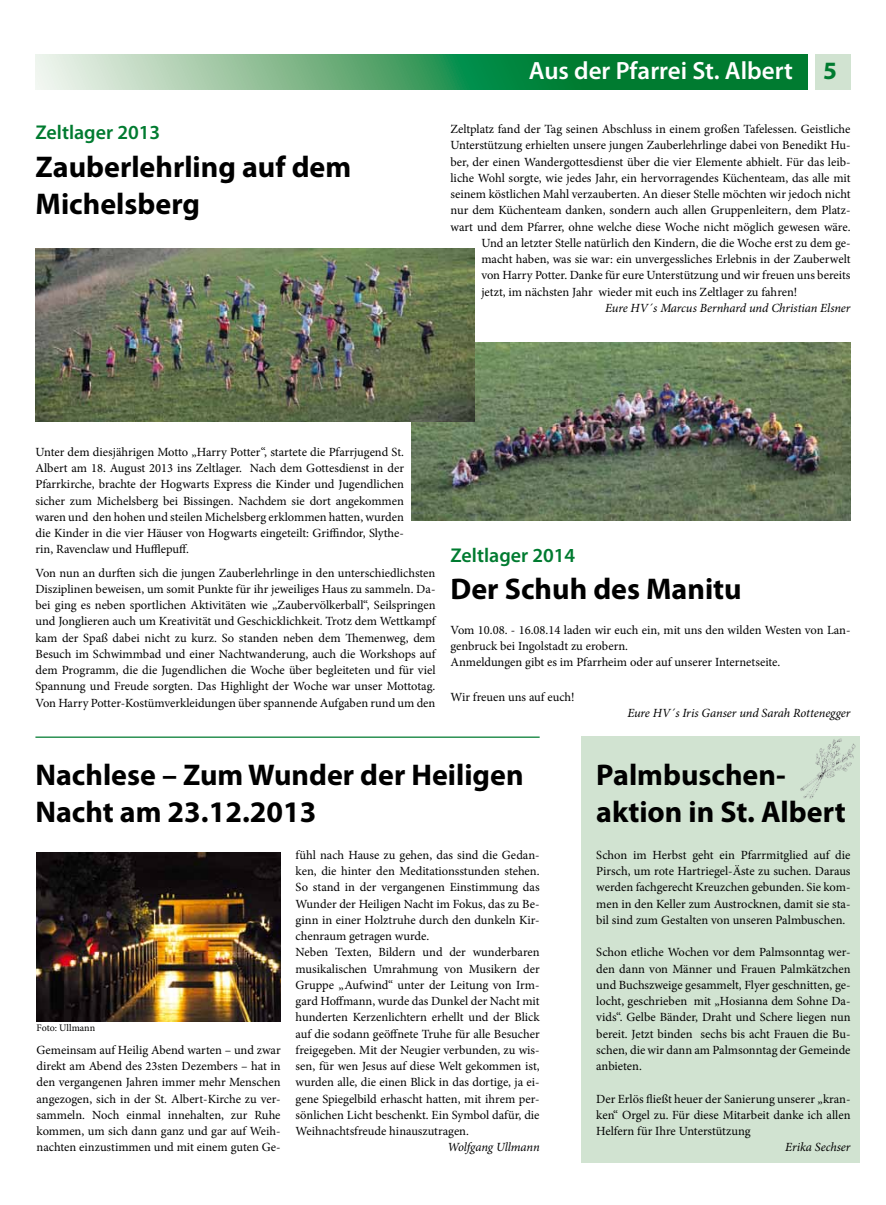
<style>
.page{position:relative;width:886px;height:1205px;background:#fff}
.page>*{position:absolute;margin:0;border:0;box-sizing:border-box;transform-origin:0 0}
.t1{font:700 30px/37.5px "Myriad Pro";color:#000}
.t2{font:600 25px "Myriad Pro";color:#fff}
.t3{font:600 20px "Myriad Pro";color:#007b30}
.t4{font:12.5px/16.2px "Minion Pro";color:#000;text-align:justify}
.t5{font:italic 12.5px "Minion Pro";letter-spacing:-.005em;color:#000}
.t6{font:10px "Minion Pro";letter-spacing:-.005em;color:#000}
.s1{font-weight:700;color:#007b30}
</style>
<div class="page">
<div style="left:581px;top:736px;width:278px;height:426px;background:#d1e3d1"></div>
<svg style="left:35px;top:54px;width:773px;height:35px;background:#4fa36d"></svg>
<div style="left:815px;top:54px;width:35px;height:35px;background:#d1e3d1"></div>
<img style="left:37px;top:852px;width:244px;height:169px">
<img style="left:411px;top:342px;width:439px;height:179px">
<img style="left:35px;top:249px;width:439px;height:172px">
<hr style="left:35px;top:736px;width:505px;height:2px;background:#007b30">
<img style="left:800px;top:738px;width:56px;height:60px">
<h3 class="t3" style="left:35px;top:120px;width:126px">Zeltlager 2013</h3>
<h1 class="t1" style="left:35px;top:147px;width:317px">Zauberlehrling auf dem<br>Michelsberg</h1>
<h2 class="t2" style="left:529px;top:55px;width:310px">Aus der Pfarrei St. Albert <span class="s1">5</span></h2>
<p class="t4" style="left:450px;top:121px;width:401px">Zeltplatz fand der Tag seinen Abschluss in einem großen Tafelessen. Geistliche</p>
<p class="t4" style="left:450px;top:137px;width:401px">Unterstützung erhielten unsere jungen Zauberlehrlinge dabei von Benedikt Hu-</p>
<p class="t4" style="left:450px;top:154px;width:401px">ber, der einen Wandergottesdienst über die vier Elemente abhielt. Für das leib-</p>
<p class="t4" style="left:450px;top:170px;width:402px">liche Wohl sorgte, wie jedes Jahr, ein hervorragendes Küchenteam, das alle mit</p>
<p class="t4" style="left:450px;top:186px;width:402px">seinem köstlichen Mahl verzauberten. An dieser Stelle möchten wir jedoch nicht</p>
<p class="t4" style="left:450px;top:202px;width:401px">nur dem Küchenteam danken, sondern auch allen Gruppenleitern, dem Platz-</p>
<p class="t4" style="left:450px;top:219px;width:401px">wart und dem Pfarrer, ohne welche diese Woche nicht möglich gewesen wäre.</p>
<p class="t4" style="left:481px;top:235px;width:371px">Und an letzter Stelle natürlich den Kindern, die die Woche erst zu dem ge-</p>
<p class="t4" style="left:481px;top:251px;width:371px">macht haben, was sie war: ein unvergessliches Erlebnis in der Zauberwelt</p>
<p class="t4" style="left:481px;top:267px;width:371px">von Harry Potter. Danke für eure Unterstützung und wir freuen uns bereits</p>
<p class="t4" style="left:481px;top:284px;width:317px">jetzt, im nächsten Jahr wieder mit euch ins Zeltlager zu fahren!</p>
<p class="t5" style="left:605px;top:299px;width:247px">Eure HV´s Marcus Bernhard und Christian Elsner</p>
<p class="t4" style="left:35px;top:444px;width:370px">Unter dem diesjährigen Motto „Harry Potter“, startete die Pfarrjugend St.<br>Albert am 18. August 2013 ins Zeltlager. Nach dem Gottesdienst in der Pfarrkirche, brachte der Hogwarts Express die Kinder und Jugendlichen sicher zum Michelsberg bei Bissingen. Nachdem sie dort angekommen waren und den hohen und steilen Michelsberg erklommen hatten, wurden die Kinder in die vier Häuser von Hogwarts eingeteilt: Griffindor, Slythe&shy;rin, Ravenclaw und Hufflepuff.</p>
<p class="t4" style="left:35px;top:564px;width:402px">Von nun an durften sich die jungen Zauberlehrlinge in den unterschiedlichsten Disziplinen beweisen, um somit Punkte für ihr jeweiliges Haus zu sammeln. Da&shy;bei ging es neben sportlichen Aktivitäten wie „Zaubervölkerball“, Seilspringen und Jonglieren auch um Kreativität und Geschicklichkeit. Trotz dem Wettkampf kam der Spaß dabei nicht zu kurz. So standen neben dem Themenweg, dem Besuch im Schwimmbad und einer Nachtwanderung, auch die Workshops auf dem Programm, die die Jugendlichen die Woche über begleiteten und für viel Spannung und Freude sorgten. Das Highlight der Woche war unser Mottotag.<br>Von Harry Potter-Kostümverkleidungen über spannende Aufgaben rund um den</p>
<h3 class="t3" style="left:450px;top:542px;width:126px">Zeltlager 2014</h3>
<h1 class="t1" style="left:450px;top:570px;width:293px">Der Schuh des Manitu</h1>
<p class="t4" style="left:450px;top:622px;width:402px;text-align:left">Vom 10.08. - 16.08.14 laden wir euch ein, mit uns den wilden Westen von Lan&shy;genbruck bei Ingolstadt zu erobern.<br>Anmeldungen gibt es im Pfarrheim oder auf unserer Internetseite.</p>
<p class="t4" style="left:450px;top:688px;width:126px">Wir freuen uns auf euch!</p>
<p class="t5" style="left:627px;top:704px;width:225px">Eure HV´s Iris Ganser und Sarah Rottenegger</p>
<h1 class="t1" style="left:35px;top:755px;width:490px">Nachlese – Zum Wunder der Heiligen<br>Nacht am 23.12.2013</h1>
<p class="t6" style="left:37px;top:1021px;width:60px">Foto: Ullmann</p>
<p class="t4" style="left:37px;top:1042px;width:246px">Gemeinsam auf Heilig Abend warten – und zwar direkt am Abend des 23sten Dezembers – hat in den vergangenen Jahren immer mehr Menschen angezogen, sich in der St. Albert-Kirche zu ver&shy;sammeln. Noch einmal innehalten, zur Ruhe kommen, um sich dann ganz und gar auf Weih&shy;nachten einzustimmen und mit einem guten Ge-</p>
<p class="t4" style="left:296px;top:847px;width:246px;text-align:left">fühl nach Hause zu gehen, das sind die Gedan&shy;ken, die hinter den Meditationsstunden stehen.<br>So stand in der vergangenen Einstimmung das Wunder der Heiligen Nacht im Fokus, das zu Be&shy;ginn in einer Holztruhe durch den dunkeln Kir&shy;chenraum getragen wurde.<br>Neben Texten, Bildern und der wunderbaren musikalischen Umrahmung von Musikern der Gruppe „Aufwind“ unter der Leitung von Irm&shy;gard Hoffmann, wurde das Dunkel der Nacht mit hunderten Kerzenlichtern erhellt und der Blick auf die sodann geöffnete Truhe für alle Besucher freigegeben. Mit der Neugier verbunden, zu wis&shy;sen, für wen Jesus auf diese Welt gekommen ist, wurden alle, die einen Blick in das dortige, ja ei&shy;gene Spiegelbild erhascht hatten, mit ihrem per&shy;sönlichen Licht beschenkt. Ein Symbol dafür, die Weihnachtsfreude hinauszutragen.</p>
<p class="t5" style="left:447px;top:1139px;width:94px">Wolfgang Ullmann</p>
<h1 class="t1" style="left:596px;top:755px;width:251px">Palmbuschen&shy;aktion in St. Albert</h1>
<p class="t4" style="left:596px;top:847px;width:256px">Schon im Herbst geht ein Pfarrmitglied auf die Pirsch, um rote Hartriegel-Äste zu suchen. Daraus werden fachgerecht Kreuzchen gebunden. Sie kom&shy;men in den Keller zum Austrocknen, damit sie sta&shy;bil sind zum Gestalten von unseren Palmbuschen.</p>
<p class="t4" style="left:596px;top:944px;width:256px">Schon etliche Wochen vor dem Palmsonntag wer&shy;den dann von Männer und Frauen Palmkätzchen und Buchszweige gesammelt, Flyer geschnitten, ge&shy;locht, geschrieben mit „Hosianna dem Sohne Da&shy;vids“. Gelbe Bänder, Draht und Schere liegen nun bereit. Jetzt binden sechs bis acht Frauen die Bu&shy;schen, die wir dann am Palmsonntag der Gemeinde anbieten.</p>
<p class="t4" style="left:596px;top:1090px;width:256px">Der Erlös fließt heuer der Sanierung unserer „kran&shy;ken“ Orgel zu. Für diese Mitarbeit danke ich allen Helfern für Ihre Unterstützung</p>
<p class="t5" style="left:785px;top:1139px;width:67px">Erika Sechser</p>
</div>
